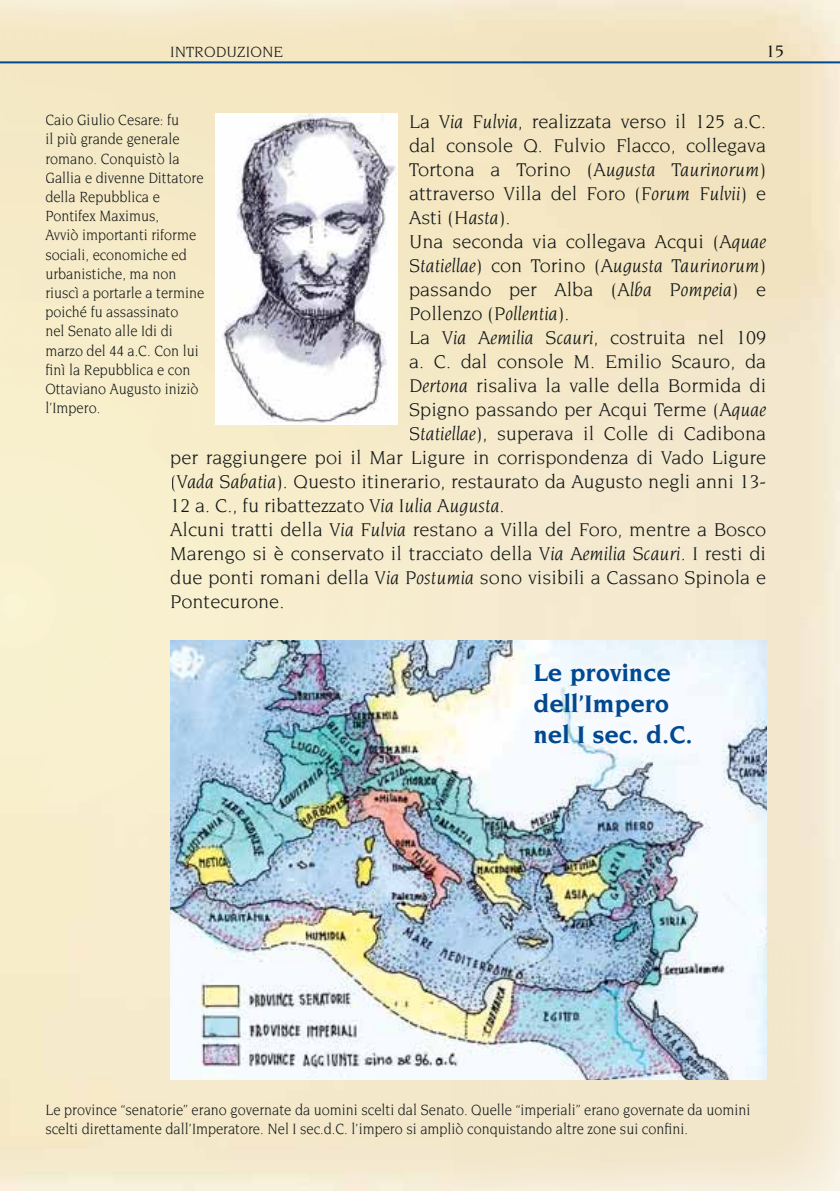
<style>
.page{position:relative;width:840px;height:1191px;background:#fff}
.page>*{position:absolute;margin:0;border:0;box-sizing:border-box;transform-origin:0 0}
.t1{font:700 26px/31.2px "Novarese Std";color:#004990}
.t2{font:20px "Novarese Std";color:#121617}
.t3{font:italic 20px "Novarese Std";color:#121617}
.t4{font:500 18px "Novarese Std";color:#121617}
.t5{font:16px/19.2px "Novarese Std";color:#121617;scale:.9 1}
.t6{font:16px "Novarese Std";color:#121617}
.s1{font-style:italic}
.s2{font-style:normal}
</style>
<div class="page">
<div style="left:0;top:0;width:839px;height:1191px;background:#f5e9cb"></div>
<hr style="left:0;top:61px;width:839px;height:2px;background:#004990">
<svg style="left:554px;top:139px;width:9px;height:13px"></svg>
<svg style="left:617px;top:139px;width:8px;height:13px"></svg>
<svg style="left:587px;top:187px;width:9px;height:13px"></svg>
<img style="left:170px;top:641px;width:595px;height:438px">
<img style="left:215px;top:113px;width:182px;height:311px">
<p class="t6" style="left:170px;top:45px;width:114px">INTRODUZIONE</p>
<p class="t4" style="left:765px;top:44px;width:19px">15</p>
<p class="t5" style="left:45px;top:112px;width:178px">Caio Giulio Cesare: fu<br>il più grande generale romano. Conquistò la<br>Gallia e divenne Dittatore della Repubblica e<br>Pontifex Maximus,<br>Avviò importanti riforme sociali, economiche ed urbanistiche, ma non riuscì a portarle a termine poiché fu assassinato<br>nel Senato alle Idi di marzo del 44 a.C. Con lui finì la Repubblica e con<br>Ottaviano Augusto iniziò l’Impero.</p>
<p class="t2" style="left:409px;top:114px;width:358px">La <span class="s1">Via Fulvia</span>, realizzata verso il 125 a.C.</p>
<p class="t2" style="left:409px;top:138px;width:358px">dal console Q. Fulvio Flacco, collegava</p>
<p class="t3" style="left:409px;top:162px;width:358px"><span class="s2">Tortona a Torino (</span>Augusta Taurinorum<span class="s2">)</span></p>
<p class="t2" style="left:409px;top:186px;width:358px">attraverso Villa del Foro (<span class="s1">Forum Fulvii</span>) e</p>
<p class="t2" style="left:409px;top:210px;width:103px">Asti (<span class="s1">Hasta</span>).</p>
<p class="t2" style="left:409px;top:234px;width:358px">Una seconda via collegava Acqui (<span class="s1">Aquae</span></p>
<p class="t3" style="left:409px;top:258px;width:358px">Statiellae<span class="s2">) con Torino (</span>Augusta Taurinorum)</p>
<p class="t2" style="left:409px;top:282px;width:358px">passando per Alba (<span class="s1">Alba Pompeia</span>) e</p>
<p class="t2" style="left:409px;top:306px;width:162px">Pollenzo (<span class="s1">Pollentia</span>).</p>
<p class="t2" style="left:409px;top:330px;width:358px">La <span class="s1">Via Aemilia Scauri</span>, costruita nel 109</p>
<p class="t2" style="left:409px;top:354px;width:358px">a. C. dal console M. Emilio Scauro, da</p>
<p class="t2" style="left:409px;top:378px;width:358px"><span class="s1">Dertona</span> risaliva la valle della Bormida di</p>
<p class="t2" style="left:409px;top:402px;width:358px">Spigno passando per Acqui Terme (<span class="s1">Aquae</span></p>
<p class="t2" style="left:409px;top:426px;width:358px"><span class="s1">Statiellae</span>), superava il Colle di Cadibona</p>
<p class="t2" style="left:170px;top:450px;width:597px">per raggiungere poi il Mar Ligure in corrispondenza di Vado Ligure</p>
<p class="t2" style="left:170px;top:474px;width:597px">(<span class="s1">Vada Sabatia</span>). Questo itinerario, restaurato da Augusto negli anni 13-</p>
<p class="t2" style="left:170px;top:498px;width:335px">12 a. C., fu ribattezzato <span class="s1">Via Iulia Augusta</span>.</p>
<p class="t2" style="left:170px;top:522px;width:597px">Alcuni tratti della <span class="s1">Via Fulvia</span> restano a Villa del Foro, mentre a Bosco</p>
<p class="t2" style="left:170px;top:546px;width:597px">Marengo si è conservato il tracciato della <span class="s1">Via Aemilia Scauri</span>. I resti di</p>
<p class="t2" style="left:170px;top:570px;width:597px">due ponti romani della <span class="s1">Via Postumia</span> sono visibili a Cassano Spinola e</p>
<p class="t2" style="left:170px;top:594px;width:115px">Pontecurone.</p>
<h1 class="t1" style="left:533px;top:659px;width:160px">Le province dell’Impero nel I sec. d.C.</h1>
<p class="t5" style="left:45px;top:1101px;width:784px">Le province “senatorie” erano governate da uomini scelti dal Senato. Quelle “imperiali” erano governate da uomini scelti direttamente dall’Imperatore. Nel I sec.d.C. l’impero si ampliò conquistando altre zone sui confini.</p>
</div>
